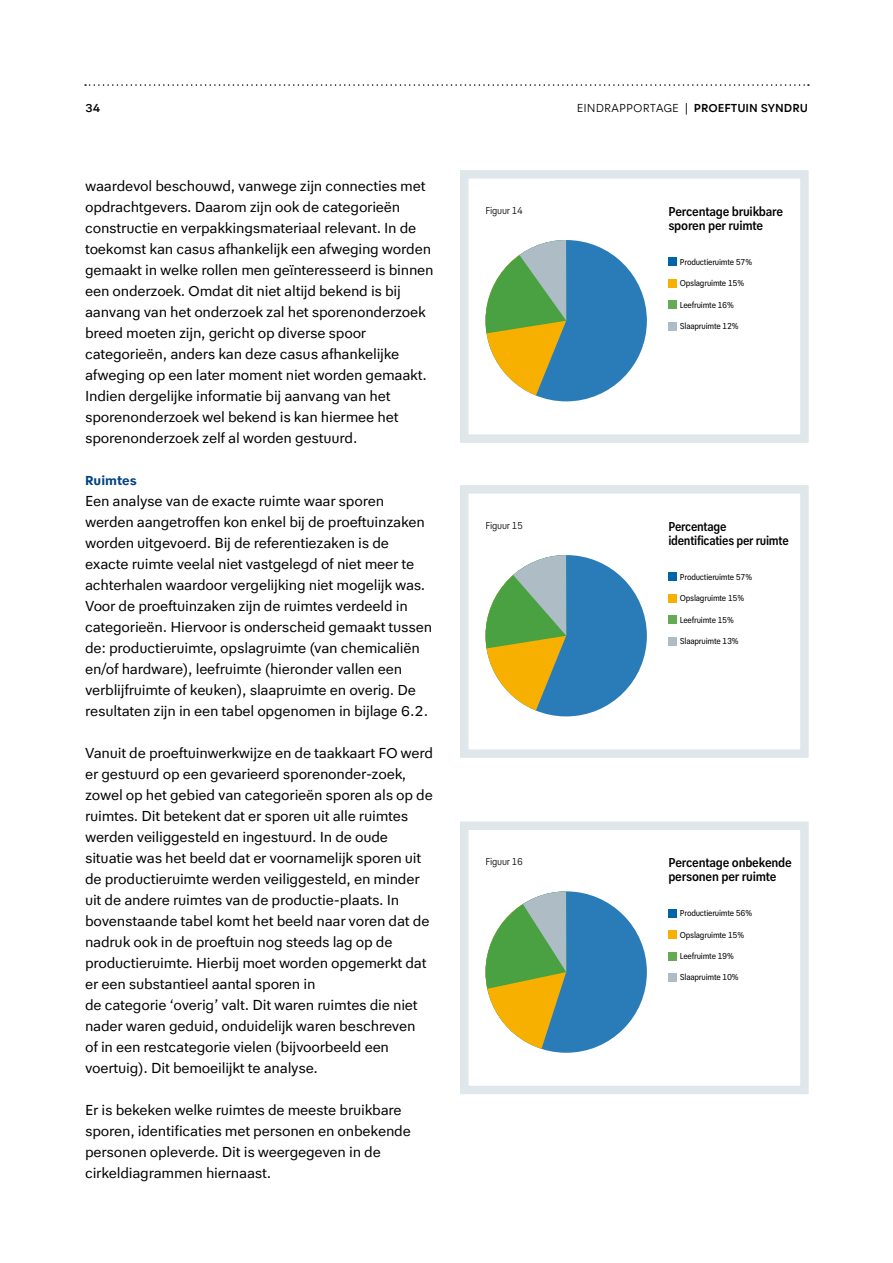
<style>
.page{position:relative;width:893px;height:1263px;background:#fff}
.page>*{position:absolute;margin:0;border:0;box-sizing:border-box;transform-origin:0 0}
.t1{font:15px/21px "Politie Text";letter-spacing:-.015em;color:#000}
.t2{font:500 13.5px/13.5px "Politie Text Cond";letter-spacing:-.015em;color:#000}
.t3{font:500 13.5px/13.5px "Politie Text Cond";letter-spacing:-.015em;color:#000;scale:.96 1}
.t4{font:700 13.5px "Politie Text";color:#004380}
.t5{font:500 12px "Politie Text";color:#000}
.t6{font:300 10.5px "Politie Text Cond";letter-spacing:-.025em;color:#000}
.t7{font:9px "Politie Text Cond";letter-spacing:-.025em;color:#000}
.s1{font-weight:300}
.s2{font-weight:400}
</style>
<div class="page">
<svg style="left:85px;top:84px;width:724px;height:2px"></svg>
<div style="left:668px;top:257px;width:9px;height:9px;background:#0064a9"></div>
<div style="left:485px;top:240px;width:162px;height:161px;background:#2a7cb8;border-radius:50%"></div>
<div style="left:668px;top:279px;width:9px;height:8px;background:#f8b000"></div>
<div style="left:668px;top:300px;width:9px;height:9px;background:#65ab55"></div>
<div style="left:668px;top:322px;width:9px;height:8px;background:#aebdc5"></div>
<svg style="left:485px;top:240px;width:81px;height:155px"></svg>
<div style="left:460px;top:170px;width:349px;height:273px;border:9px solid #e0e7eb"></div>
<div style="left:668px;top:572px;width:9px;height:9px;background:#0064a9"></div>
<div style="left:485px;top:555px;width:162px;height:161px;background:#2a7cb8;border-radius:50%"></div>
<div style="left:668px;top:594px;width:9px;height:8px;background:#f8b000"></div>
<div style="left:668px;top:615px;width:9px;height:9px;background:#65ab55"></div>
<div style="left:668px;top:637px;width:9px;height:8px;background:#aebdc5"></div>
<svg style="left:485px;top:555px;width:81px;height:155px"></svg>
<div style="left:460px;top:485px;width:349px;height:273px;border:9px solid #e0e7eb"></div>
<div style="left:668px;top:909px;width:9px;height:8px;background:#0064a9"></div>
<div style="left:485px;top:891px;width:162px;height:162px;background:#2a7cb8;border-radius:50%"></div>
<div style="left:668px;top:930px;width:9px;height:9px;background:#f8b000"></div>
<div style="left:668px;top:952px;width:9px;height:8px;background:#65ab55"></div>
<div style="left:668px;top:973px;width:9px;height:9px;background:#aebdc5"></div>
<svg style="left:485px;top:891px;width:81px;height:158px"></svg>
<div style="left:460px;top:821px;width:349px;height:273px;border:9px solid #e0e7eb"></div>
<p class="t5" style="left:85px;top:101px;width:17px">34</p>
<p class="t5" style="left:577px;top:101px;width:233px"><span class="s1">EINDRAPPORTAGE</span> <span class="s2">|</span> PROEFTUIN SYNDRU</p>
<p class="t1" style="left:85px;top:175px;width:350px">waardevol beschouwd, vanwege zijn connecties met opdrachtgevers. Daarom zijn ook de categorieën constructie en verpakkingsmateriaal relevant. In de toekomst kan casus afhankelijk een afweging worden gemaakt in welke rollen men geïnteresseerd is binnen een onderzoek. Omdat dit niet altijd bekend is bij aanvang van het onderzoek zal het sporenonderzoek breed moeten zijn, gericht op diverse spoor categorieën, anders kan deze casus afhankelijke afweging op een later moment niet worden gemaakt.<br>Indien dergelijke informatie bij aanvang van het sporenonderzoek wel bekend is kan hiermee het sporenonderzoek zelf al worden gestuurd.</p>
<p class="t4" style="left:85px;top:472px;width:53px">Ruimtes</p>
<p class="t1" style="left:85px;top:490px;width:349px">Een analyse van de exacte ruimte waar sporen werden aangetroffen kon enkel bij de proeftuinzaken worden uitgevoerd. Bij de referentiezaken is de exacte ruimte veelal niet vastgelegd of niet meer te achterhalen waardoor vergelijking niet mogelijk was.<br>Voor de proeftuinzaken zijn de ruimtes verdeeld in categorieën. Hiervoor is onderscheid gemaakt tussen de: productieruimte, opslagruimte (van chemicaliën en/of hardware), leefruimte (hieronder vallen een verblijfruimte of keuken), slaapruimte en overig. De resultaten zijn in een tabel opgenomen in bijlage 6.2.</p>
<p class="t1" style="left:85px;top:742px;width:350px">Vanuit de proeftuinwerkwijze en de taakkaart FO werd er gestuurd op een gevarieerd sporenonder-zoek, zowel op het gebied van categorieën sporen als op de ruimtes. Dit betekent dat er sporen uit alle ruimtes werden veiliggesteld en ingestuurd. In de oude situatie was het beeld dat er voornamelijk sporen uit de productieruimte werden veiliggesteld, en minder uit de andere ruimtes van de productie-plaats. In bovenstaande tabel komt het beeld naar voren dat de nadruk ook in de proeftuin nog steeds lag op de productieruimte. Hierbij moet worden opgemerkt dat er een substantieel aantal sporen in<br>de categorie ‘overig’ valt. Dit waren ruimtes die niet nader waren geduid, onduidelijk waren beschreven<br>of in een restcategorie vielen (bijvoorbeeld een voertuig). Dit bemoeilijkt te analyse.</p>
<p class="t1" style="left:85px;top:1099px;width:327px">Er is bekeken welke ruimtes de meeste bruikbare sporen, identificaties met personen en onbekende personen opleverde. Dit is weergegeven in de cirkeldiagrammen hiernaast.</p>
<p class="t6" style="left:485px;top:204px;width:39px">Figuur 14</p>
<p class="t6" style="left:485px;top:519px;width:39px">Figuur 15</p>
<p class="t6" style="left:485px;top:855px;width:39px">Figuur 16</p>
<p class="t2" style="left:668px;top:204px;width:116px">Percentage bruikbare sporen per ruimte</p>
<p class="t7" style="left:680px;top:257px;width:74px">Productieruimte 57%</p>
<p class="t7" style="left:680px;top:278px;width:66px">Opslagruimte 15%</p>
<p class="t7" style="left:680px;top:299px;width:56px">Leefruimte 16%</p>
<p class="t7" style="left:680px;top:321px;width:60px">Slaapruimte 12%</p>
<p class="t3" style="left:668px;top:519px;width:127px">Percentage identificaties per ruimte</p>
<p class="t7" style="left:680px;top:572px;width:74px">Productieruimte 57%</p>
<p class="t7" style="left:680px;top:593px;width:66px">Opslagruimte 15%</p>
<p class="t7" style="left:680px;top:614px;width:56px">Leefruimte 15%</p>
<p class="t7" style="left:680px;top:636px;width:60px">Slaapruimte 13%</p>
<p class="t2" style="left:668px;top:856px;width:125px">Percentage onbekende personen per ruimte</p>
<p class="t7" style="left:680px;top:908px;width:74px">Productieruimte 56%</p>
<p class="t7" style="left:680px;top:929px;width:66px">Opslagruimte 15%</p>
<p class="t7" style="left:680px;top:951px;width:56px">Leefruimte 19%</p>
<p class="t7" style="left:680px;top:972px;width:60px">Slaapruimte 10%</p>
</div>
